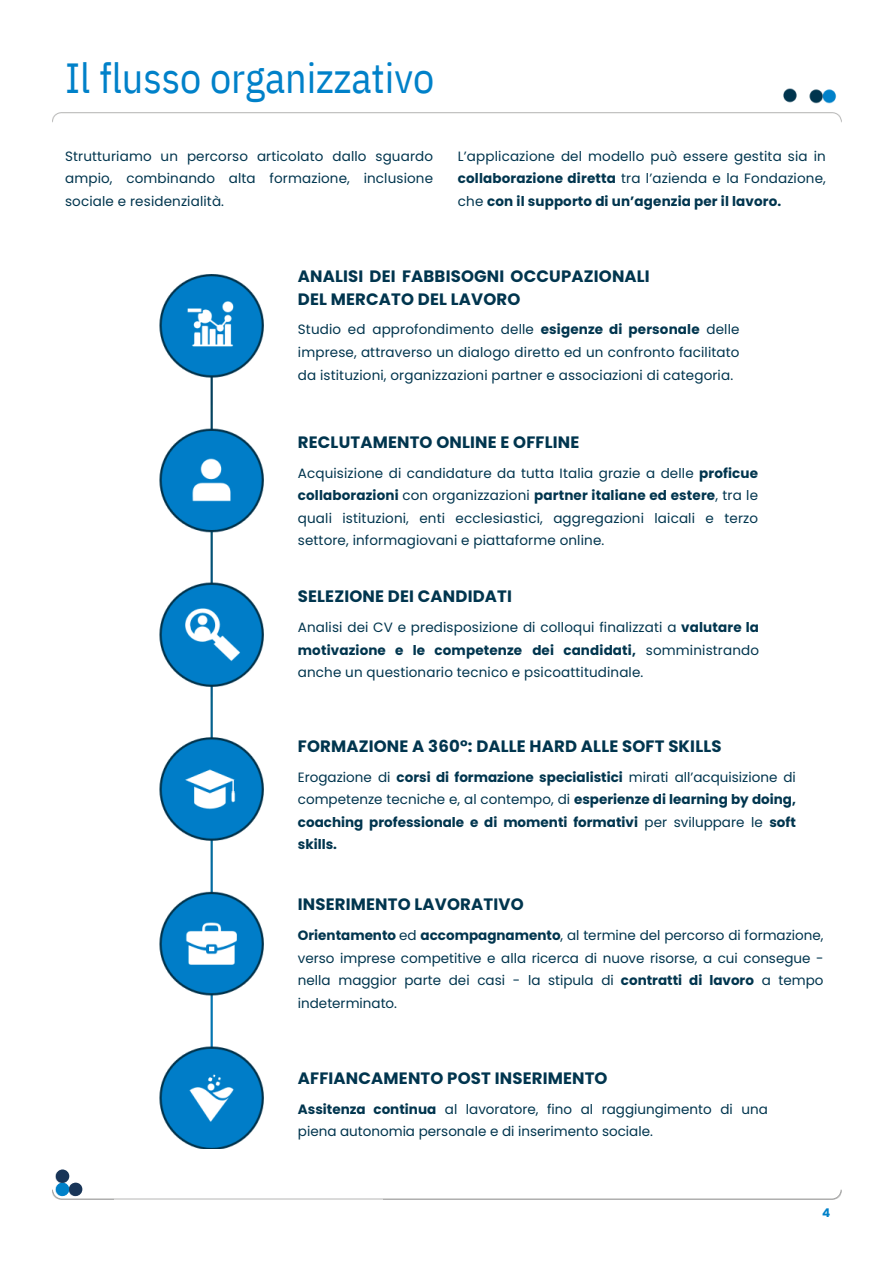
<style>
.page{position:relative;width:894px;height:1264px;background:#fff}
.page>*{position:absolute;margin:0;border:0;box-sizing:border-box;transform-origin:0 0}
.t1{font:42px "IBM Plex Sans Cond";color:#0081c9}
.t2{font:700 16.5px/22.5px "Poppins";letter-spacing:.01em;color:#00354e}
.t3{font:13.5px/22.5px "Poppins";letter-spacing:.01em;color:#00354e;text-align:justify}
.t4{font:700 13.5px/22.5px "Poppins";color:#00354e;text-align:justify}
.t5{font:700 12px "Poppins";color:#0081c9}
.s1{font-weight:700}
.s2{font-weight:400}
</style>
<div class="page">
<img style="left:55px;top:274px;width:787px;height:926px">
<img style="left:52px;top:88px;width:790px;height:35px">
<div style="left:114px;top:1149px;width:268px;height:114px;background:#fff"></div>
<svg style="left:52px;top:1189px;width:789px;height:10px"></svg>
<div style="left:56px;top:1182px;width:13px;height:13px;background:#0081c9;border-radius:50%"></div>
<div style="left:69px;top:1182px;width:13px;height:13px;background:#183558;border-radius:50%"></div>
<div style="left:56px;top:1169px;width:13px;height:13px;background:#183558;border-radius:50%"></div>
<p class="t1" style="left:65px;top:50px;width:370px">Il flusso organizzativo</p>
<p class="t3" style="left:65px;top:145px;width:369px">Strutturiamo un percorso articolato dallo sguardo ampio, combinando alta formazione, inclusione sociale e residenzialità.</p>
<h2 class="t3" style="left:457px;top:145px;width:369px">L’applicazione del modello può essere gestita sia in <span class="s1">collaborazione diretta</span> tra l’azienda e la Fondazione, che <span class="s1">con il supporto di un’agenzia per il lavoro.</span></h2>
<p class="t2" style="left:298px;top:265px;width:353px">ANALISI DEI FABBISOGNI OCCUPAZIONALI<br>DEL MERCATO DEL LAVORO</p>
<p class="t3" style="left:298px;top:318px;width:443px">Studio ed approfondimento delle <span class="s1">esigenze di personale</span> delle imprese, attraverso un dialogo diretto ed un confronto facilitato da istituzioni, organizzazioni partner e associazioni di categoria.</p>
<p class="t2" style="left:298px;top:431px;width:283px">RECLUTAMENTO ONLINE E OFFLINE</p>
<p class="t3" style="left:298px;top:462px;width:461px">Acquisizione di candidature da tutta Italia grazie a delle <span class="s1">proficue collaborazioni</span> con organizzazioni <span class="s1">partner italiane ed estere</span>, tra le quali istituzioni, enti ecclesiastici, aggregazioni laicali e terzo settore, informagiovani e piattaforme online.</p>
<p class="t2" style="left:298px;top:585px;width:215px">SELEZIONE DEI CANDIDATI</p>
<p class="t3" style="left:298px;top:616px;width:462px">Analisi dei CV e predisposizione di colloqui finalizzati a <span class="s1">valutare la motivazione e le competenze dei candidati,</span> somministrando anche un questionario tecnico e psicoattitudinale.</p>
<h2 class="t2" style="left:298px;top:734px;width:425px">FORMAZIONE A 360°: DALLE HARD ALLE SOFT SKILLS</h2>
<p class="t4" style="left:298px;top:765px;width:499px"><span class="s2">Erogazione di</span> corsi di formazione specialistici <span class="s2">mirati all’acquisizione di competenze tecniche e, al contempo, di</span> esperienze di learning by doing, coaching professionale e di momenti formativi <span class="s2">per sviluppare le</span> soft skills.</p>
<h2 class="t2" style="left:298px;top:893px;width:227px">INSERIMENTO LAVORATIVO</h2>
<h2 class="t3" style="left:298px;top:924px;width:527px"><span class="s1">Orientamento</span> ed <span class="s1">accompagnamento</span>, al termine del percorso di formazione, verso imprese competitive e alla ricerca di nuove risorse, a cui consegue - nella maggior parte dei casi - la stipula di <span class="s1">contratti di lavoro</span> a tempo indeterminato.</h2>
<h2 class="t2" style="left:298px;top:1066px;width:311px">AFFIANCAMENTO POST INSERIMENTO</h2>
<h2 class="t3" style="left:298px;top:1097px;width:471px"><span class="s1">Assitenza continua</span> al lavoratore, fino al raggiungimento di una piena autonomia personale e di inserimento sociale.</h2>
<h1 class="t5" style="left:821px;top:1204px;width:10px">4</h1>
</div>
